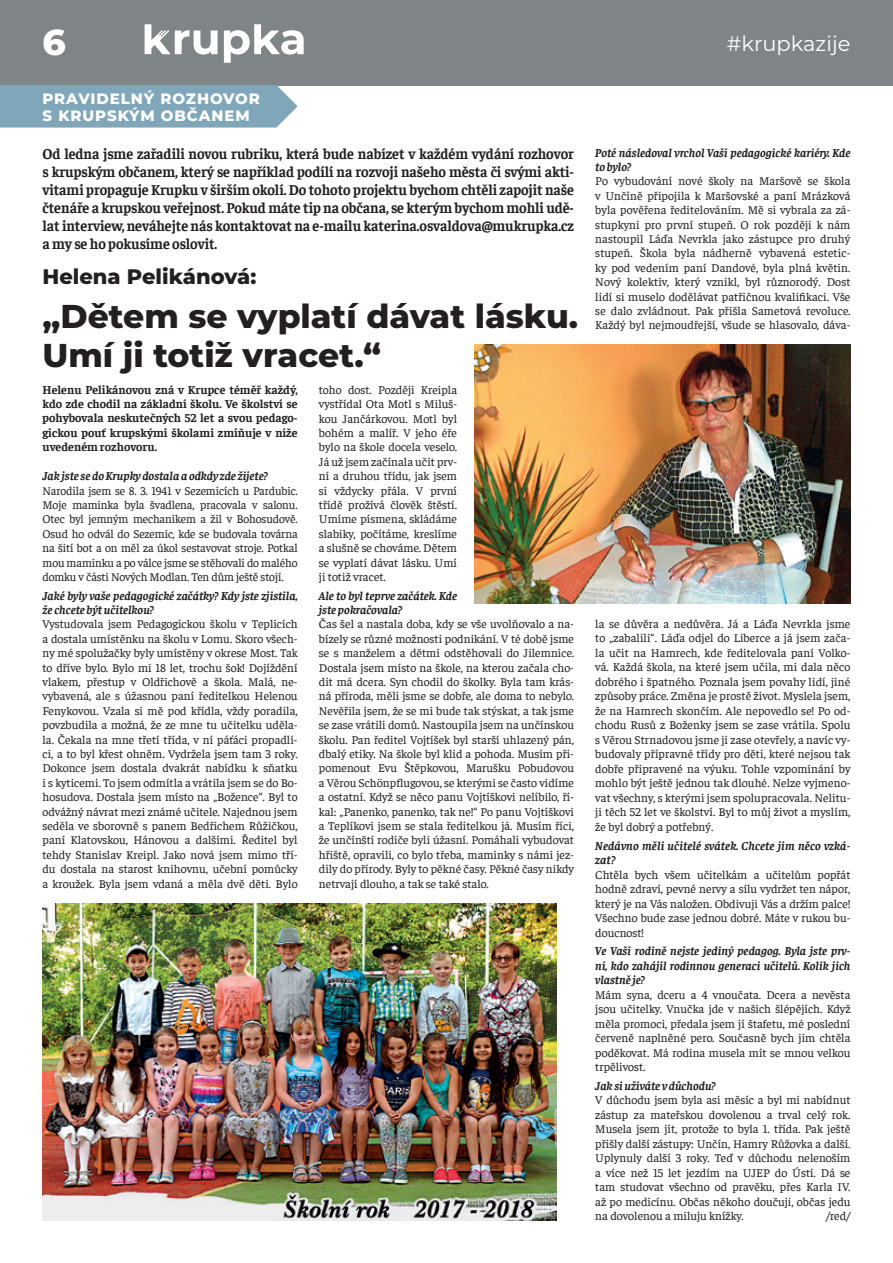
<style>
.page{position:relative;width:893px;height:1263px;background:#fff}
.page>*{position:absolute;margin:0;border:0;box-sizing:border-box;transform-origin:0 0}
.t1{font:800 36px "Montserrat";color:#fff}
.t2{font:800 33px/39.6px "Montserrat";color:#231f20}
.t3{font:800 21px "Montserrat";color:#231f20}
.t4{font:21px "Montserrat";color:#fff}
.t5{font:700 15px/18px "Faustina";letter-spacing:-.005em;color:#231f20;text-align:justify;scale:.95 1}
.t6{font:800 15px/16.5px "Montserrat";letter-spacing:.06em;color:#fff}
.t7{font:12px/14.4px "Faustina";color:#231f20;text-align:justify}
.t8{font:italic 700 12px/14.4px "Faustina";color:#231f20}
.t9{font:700 12px/14.4px "Faustina";color:#231f20;text-align:justify}
</style>
<div class="page">
<div style="left:0;top:0;width:893px;height:85px;background:#7f8586"></div>
<svg style="left:224px;top:24px;width:80px;height:39px"></svg>
<svg style="left:145px;top:24px;width:73px;height:31px"></svg>
<div style="left:0;top:85px;width:298px;height:43px;background:#7fa6b9"></div>
<img style="left:474px;top:344px;width:376px;height:260px">
<img style="left:43px;top:904px;width:513px;height:316px">
<h1 class="t1" style="left:43px;top:16px;width:25px">6</h1>
<h3 class="t4" style="left:727px;top:29px;width:125px">#krupkazije</h3>
<p class="t6" style="left:43px;top:90px;width:219px">PRAVIDELNÝ ROZHOVOR<br>S KRUPSKÝM OBČANEM</p>
<p class="t5" style="left:43px;top:143px;width:561px">Od ledna jsme zařadili novou rubriku, která bude nabízet v každém vydání rozhovor s krupským občanem, který se například podílí na rozvoji našeho města či svými akti&shy;vitami propaguje Krupku v širším okolí. Do tohoto projektu bychom chtěli zapojit naše čtenáře a krupskou veřejnost. Pokud máte tip na občana, se kterým bychom mohli udě&shy;lat interview, neváhejte nás kontaktovat na e-mailu katerina.osvaldova@mukrupka.cz a my se ho pokusíme oslovit.</p>
<h3 class="t3" style="left:43px;top:261px;width:215px">Helena Pelikánová:</h3>
<h2 class="t2" style="left:43px;top:294px;width:537px">„Dětem se vyplatí dávat lásku.<br>Umí ji totiž vracet.“</h2>
<p class="t9" style="left:43px;top:381px;width:257px">Helenu Pelikánovou zná v Krupce téměř každý, kdo zde chodil na základní školu. Ve školství se pohybovala neskutečných 52 let a svou pedago&shy;gickou pouť krupskými školami zmiňuje v níže uvedeném rozhovoru.</p>
<p class="t8" style="left:43px;top:468px;width:227px">Jak jste se do Krupky dostala a odkdy zde žijete?</p>
<p class="t7" style="left:43px;top:482px;width:257px">Narodila jsem se 8. 3. 1941 v Sezemicích u Pardubic.<br>Moje maminka byla švadlena, pracovala v salonu.<br>Otec byl jemným mechanikem a žil v Bohosudově.<br>Osud ho odvál do Sezemic, kde se budovala továrna na šití bot a on měl za úkol sestavovat stroje. Potkal mou maminku a po válce jsme se stěhovali do malého domku v části Nových Modlan. Ten dům ještě stojí.</p>
<p class="t8" style="left:43px;top:587px;width:257px">Jaké byly vaše pedagogické začátky? Kdy jste zjistila, že chcete být učitelkou?</p>
<p class="t7" style="left:43px;top:616px;width:257px">Vystudovala jsem Pedagogickou školu v Teplicích a dostala umístěnku na školu v Lomu. Skoro všech&shy;ny mé spolužačky byly umístěny v okrese Most. Tak to dříve bylo. Bylo mi 18 let, trochu šok! Dojíždění vlakem, přestup v Oldřichově a škola. Malá, ne&shy;vybavená, ale s úžasnou paní ředitelkou Helenou Fenykovou. Vzala si mě pod křídla, vždy poradila, povzbudila a možná, že ze mne tu učitelku uděla&shy;la. Čekala na mne třetí třída, v ní páťáci propadlí&shy;ci, a to byl křest ohněm. Vydržela jsem tam 3 roky.<br>Dokonce jsem dostala dvakrát nabídku k sňatku i s kyticemi. To jsem odmítla a vrátila jsem se do Bo&shy;hosudova. Dostala jsem místo na „Božence“. Byl to odvážný návrat mezi známé učitele. Najednou jsem seděla ve sborovně s panem Bedřichem Růžičkou, paní Klatovskou, Hánovou a dalšími. Ředitel byl tehdy Stanislav Kreipl. Jako nová jsem mimo tří&shy;du dostala na starost knihovnu, učební pomůcky a kroužek. Byla jsem vdaná a měla dvě děti. Bylo</p>
<p class="t8" style="left:595px;top:145px;width:257px">Poté následoval vrchol Vaší pedagogické kariéry. Kde to bylo?</p>
<p class="t7" style="left:595px;top:173px;width:257px">Po vybudování nové školy na Maršově se škola v Unčíně připojila k Maršovské a paní Mrázková byla pověřena ředitelováním. Mě si vybrala za zá&shy;stupkyni pro první stupeň. O rok později k nám nastoupil Láďa Nevrkla jako zástupce pro druhý stupeň. Škola byla nádherně vybavená estetic&shy;ky pod vedením paní Dandové, byla plná květin.<br>Nový kolektiv, který vznikl, byl různorodý. Dost lidí si muselo dodělávat patřičnou kvalifikaci. Vše se dalo zvládnout. Pak přišla Sametová revoluce.<br>Každý byl nejmoudřejší, všude se hlasovalo, dáva-</p>
<p class="t7" style="left:319px;top:382px;width:140px">toho dost. Později Kreipla vystřídal Ota Motl s Miluš&shy;kou Jančárkovou. Motl byl bohém a malíř. V jeho éře bylo na škole docela veselo.<br>Já už jsem začínala učit prv&shy;ní a druhou třídu, jak jsem si vždycky přála. V první třídě prožívá člověk štěstí.<br>Umíme písmena, skládáme slabiky, počítáme, kreslíme a slušně se chováme. Dětem se vyplatí dávat lásku. Umí ji totiž vracet.</p>
<p class="t8" style="left:319px;top:587px;width:140px">Ale to byl teprve začátek. Kde jste pokračovala?</p>
<p class="t7" style="left:319px;top:616px;width:257px">Čas šel a nastala doba, kdy se vše uvolňovalo a na&shy;bízely se různé možnosti podnikání. V té době jsme se s manželem a dětmi odstěhovali do Jilemnice.<br>Dostala jsem místo na škole, na kterou začala cho&shy;dit má dcera. Syn chodil do školky. Byla tam krás&shy;ná příroda, měli jsme se dobře, ale doma to nebylo.<br>Nevěřila jsem, že se mi bude tak stýskat, a tak jsme se zase vrátili domů. Nastoupila jsem na unčínskou školu. Pan ředitel Vojtíšek byl starší uhlazený pán, dbalý etiky. Na škole byl klid a pohoda. Musím při&shy;pomenout Evu Štěpkovou, Marušku Pobudovou a Věrou Schönpflugovou, se kterými se často vidíme a ostatní. Když se něco panu Vojtíškovi nelíbilo, ří&shy;kal: „Panenko, panenko, tak ne!“ Po panu Vojtíškovi a Teplíkovi jsem se stala ředitelkou já. Musím říci, že unčínští rodiče byli úžasní. Pomáhali vybudovat hřiště, opravili, co bylo třeba, maminky s námi jez&shy;dily do přírody. Byly to pěkné časy. Pěkné časy nikdy netrvají dlouho, a tak se také stalo.</p>
<p class="t7" style="left:595px;top:616px;width:257px">la se důvěra a nedůvěra. Já a Láďa Nevrkla jsme to „zabalili“. Láďa odjel do Liberce a já jsem zača&shy;la učit na Hamrech, kde ředitelovala paní Volko&shy;vá. Každá škola, na které jsem učila, mi dala něco dobrého i špatného. Poznala jsem povahy lidí, jiné způsoby práce. Změna je prostě život. Myslela jsem, že na Hamrech skončím. Ale nepovedlo se! Po od&shy;chodu Rusů z Boženky jsem se zase vrátila. Spolu s Věrou Strnadovou jsme ji zase otevřely, a navíc vy&shy;budovaly přípravné třídy pro děti, které nejsou tak dobře připravené na výuku. Tohle vzpomínání by mohlo být ještě jednou tak dlouhé. Nelze vyjmeno&shy;vat všechny, s kterými jsem spolupracovala. Nelitu&shy;ji těch 52 let ve školství. Byl to můj život a myslím, že byl dobrý a potřebný.</p>
<p class="t8" style="left:595px;top:837px;width:257px">Nedávno měli učitelé svátek. Chcete jim něco vzká&shy;zat?</p>
<p class="t7" style="left:595px;top:866px;width:257px">Chtěla bych všem učitelkám a učitelům popřát hodně zdraví, pevné nervy a sílu vydržet ten nápor, který je na Vás naložen. Obdivuji Vás a držím palce!<br>Všechno bude zase jednou dobré. Máte v rukou bu&shy;doucnost!</p>
<p class="t8" style="left:595px;top:943px;width:257px;text-align:justify">Ve Vaší rodině nejste jediný pedagog. Byla jste prv&shy;ní, kdo zahájil rodinnou generaci učitelů. Kolik jich vlastně je?</p>
<p class="t7" style="left:595px;top:986px;width:257px">Mám syna, dceru a 4 vnoučata. Dcera a nevěsta jsou učitelky. Vnučka jde v našich šlépějích. Když měla promoci, předala jsem jí štafetu, mé poslední červeně naplněné pero. Současně bych jim chtěla poděkovat. Má rodina musela mít se mnou velkou trpělivost.</p>
<p class="t8" style="left:595px;top:1078px;width:122px">Jak si užíváte v důchodu?</p>
<p class="t7" style="left:595px;top:1092px;width:257px">V důchodu jsem byla asi měsíc a byl mi nabídnut zástup za mateřskou dovolenou a trval celý rok.<br>Musela jsem jít, protože to byla 1. třída. Pak ještě přišly další zástupy: Unčín, Hamry Růžovka a další.<br>Uplynuly další 3 roky. Teď v důchodu nelenoším a více než 15 let jezdím na UJEP do Ústí. Dá se tam studovat všechno od pravěku, přes Karla IV. až po medicínu. Občas někoho doučuji, občas jedu na dovolenou a miluju knížky.</p>
<p class="t7" style="left:826px;top:1208px;width:26px">/red/</p>
</div>
